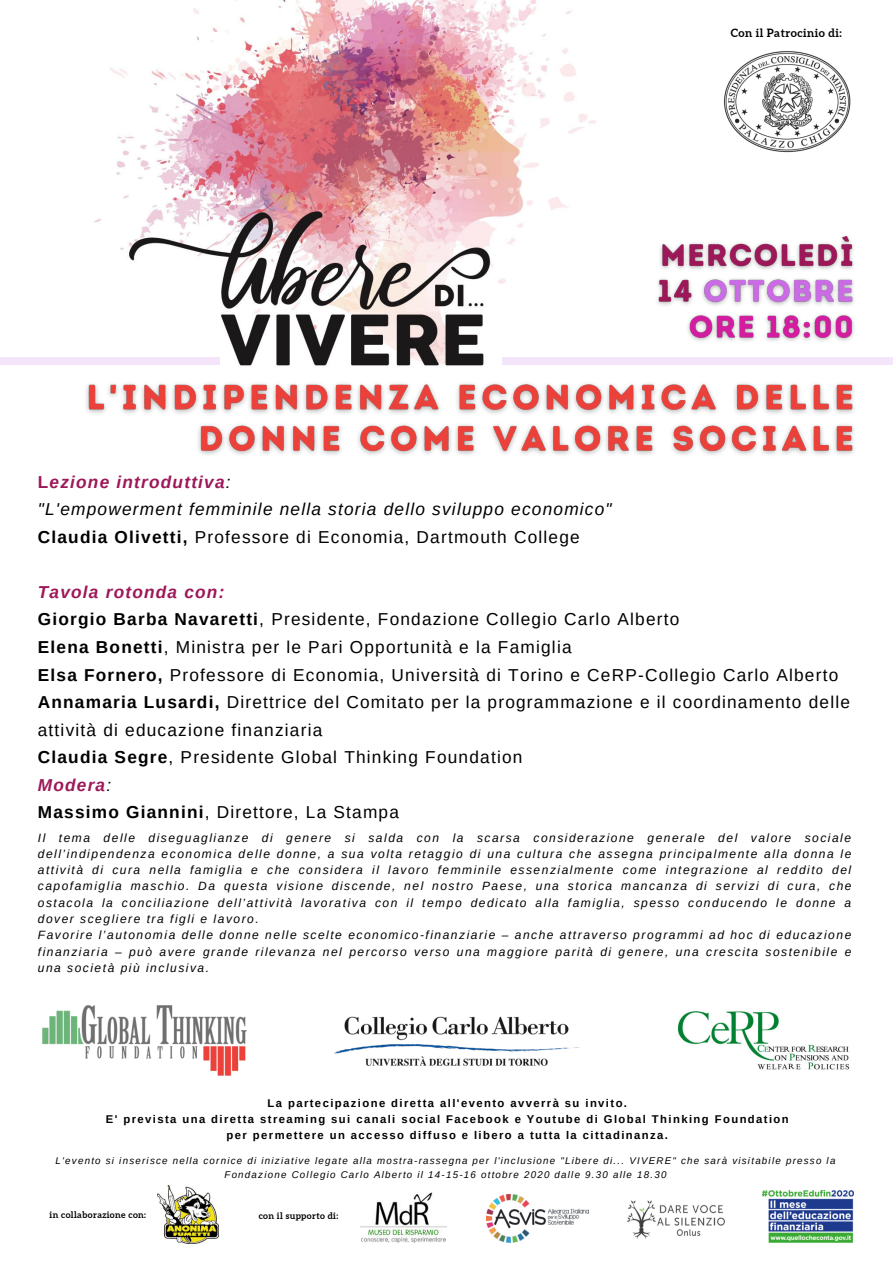
<style>
.page{position:relative;width:893px;height:1263px;background:#fff}
.page>*{position:absolute;margin:0;border:0;box-sizing:border-box;transform-origin:0 0}
.t1{font:17.25px/27.6px "Arimo";letter-spacing:.07em;color:#000}
.t2{font:italic 17.25px/27.6px "Arimo";letter-spacing:.07em;color:#000}
.t3{font:italic 12px/16.4px "Arimo";letter-spacing:.125em;color:#000}
.t4{font:700 11.4px "Aleo";letter-spacing:.04em;color:#000}
.t5{font:700 11.25px/15.8px "Arimo";letter-spacing:.125em;color:#000;text-align:center}
.t6{font:italic 9.75px/13.5px "Arimo";letter-spacing:.125em;color:#000;text-align:center}
.t7{font:700 9px "Aleo";letter-spacing:.04em;color:#000}
.s1{font-weight:700;font-style:normal;color:#9d1858}
.s2{font-weight:700;color:#9d1858}
.s3{font-weight:700;font-style:normal}
.s4{font-style:normal}
.s5{font-weight:700;font-style:italic;color:#9d1858}
.s6{font-weight:700}
.s7{font-style:italic}
</style>
<div class="page">
<img style="left:486px;top:1194px;width:102px;height:48px">
<img style="left:158px;top:1185px;width:61px;height:58px">
<img style="left:628px;top:1201px;width:96px;height:37px">
<img style="left:361px;top:1192px;width:85px;height:51px">
<img style="left:762px;top:1190px;width:91px;height:52px">
<img style="left:723px;top:51px;width:128px;height:101px">
<img style="left:42px;top:1005px;width:205px;height:71px">
<img style="left:334px;top:1016px;width:245px;height:50px">
<img style="left:677px;top:1011px;width:173px;height:59px">
<img style="left:94px;top:0;width:502px;height:366px">
<div style="left:502px;top:357px;width:391px;height:8px;background:#f5e5fa"></div>
<img style="left:657px;top:235px;width:197px;height:106px">
<img style="left:86px;top:383px;width:769px;height:72px">
<div style="left:0;top:357px;width:219px;height:8px;background:#f5e5fa"></div>
<p class="t4" style="left:730px;top:26px;width:112px">Con il Patrocinio di:</p>
<h1 class="t2" style="left:38px;top:468px;width:575px"><span class="s1">L</span><span class="s2">ezione introduttiva</span>:<br>"L'empowerment femminile nella storia dello sviluppo economico"<br><span class="s3">Claudia Olivetti,</span> <span class="s4">Professore di Economia, Dartmouth College</span></h1>
<p class="t1" style="left:38px;top:578px;width:813px"><span class="s5">Tavola rotonda con:<br></span><span class="s6">Giorgio Barba Navaretti</span>, Presidente, Fondazione Collegio Carlo Alberto<br><span class="s6">Elena Bonetti</span>, Ministra per le Pari Opportunità e la Famiglia<br><span class="s6">Elsa Fornero,</span> Professore di Economia, Università di Torino e CeRP-Collegio Carlo Alberto <span class="s6">Annamaria Lusardi,</span> Direttrice del Comitato per la programmazione e il coordinamento delle attività di educazione finanziaria<br><span class="s6">Claudia Segre</span>, Presidente Global Thinking Foundation<br><span class="s5">Modera</span><span class="s7">:<br></span><span class="s6">Massimo Giannini</span>, Direttore, La Stampa</p>
<p class="t3" style="left:38px;top:829px;width:815px">Il tema delle diseguaglianze di genere si salda con la scarsa considerazione generale del valore sociale dell’indipendenza economica delle donne, a sua volta retaggio di una cultura che assegna principalmente alla donna le attività di cura nella famiglia e che considera il lavoro femminile essenzialmente come integrazione al reddito del capofamiglia maschio. Da questa visione discende, nel nostro Paese, una storica mancanza di servizi di cura, che ostacola la conciliazione dell’attività lavorativa con il tempo dedicato alla famiglia, spesso conducendo le donne a dover scegliere tra figli e lavoro.<br>Favorire l’autonomia delle donne nelle scelte economico-finanziarie – anche attraverso programmi ad hoc di educazione finanziaria – può avere grande rilevanza nel percorso verso una maggiore parità di genere, una crescita sostenibile e una società più inclusiva.</p>
<p class="t5" style="left:106px;top:1095px;width:684px">La partecipazione diretta all'evento avverrà su invito.<br>E' prevista una diretta streaming sui canali social Facebook e Youtube di Global Thinking Foundation per permettere un accesso diffuso e libero a tutta la cittadinanza.</p>
<p class="t6" style="left:56px;top:1154px;width:781px">L'evento si inserisce nella cornice di iniziative legate alla mostra-rassegna per l'inclusione "Libere di... VIVERE" che sarà visitabile presso la<br>Fondazione Collegio Carlo Alberto il 14-15-16 ottobre 2020 dalle 9.30 alle 18.30</p>
<p class="t7" style="left:50px;top:1210px;width:98px">in collaborazione con:</p>
<p class="t7" style="left:259px;top:1210px;width:81px">con il supporto di:</p>
</div>
